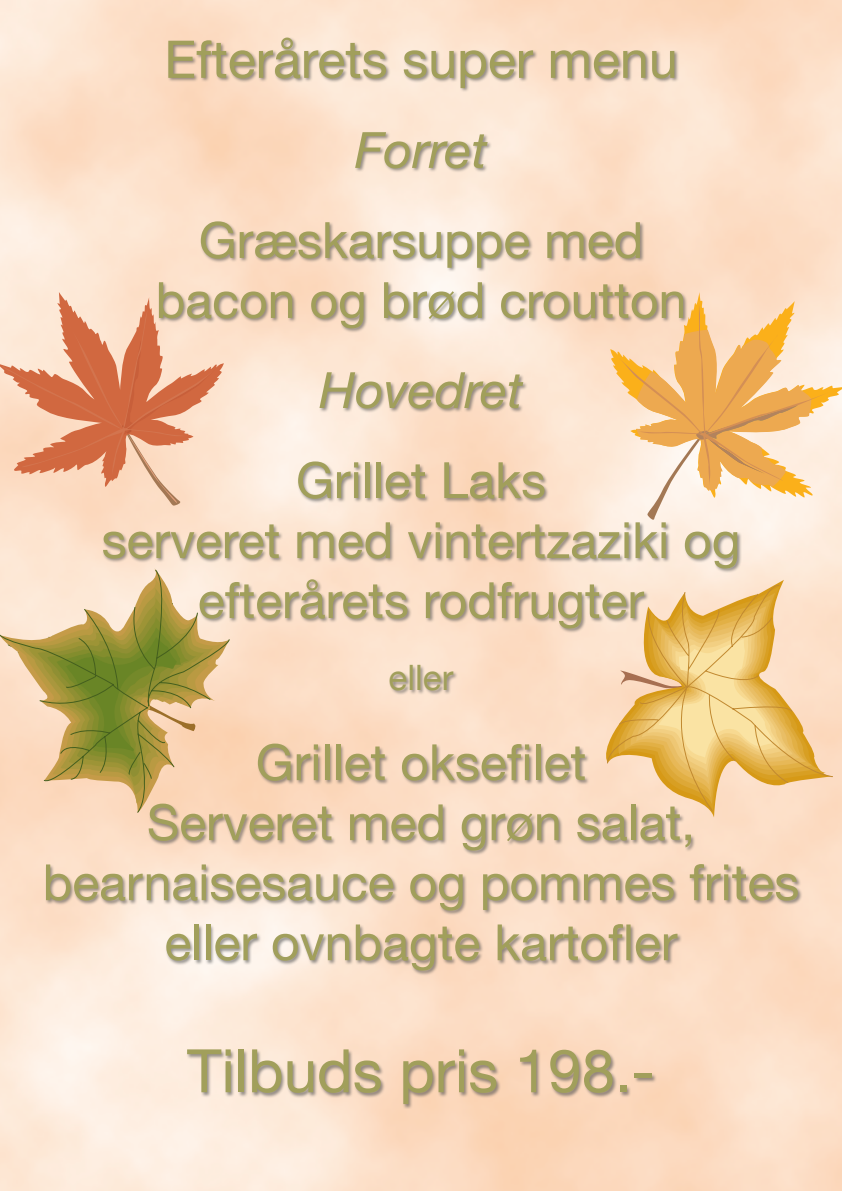
<style>
.page{position:relative;width:842px;height:1191px;background:#fff}
.page>*{position:absolute;margin:0;border:0;box-sizing:border-box;transform-origin:0 0}
.t1{font:60px "Helvetica Neue";color:#a19f5b}
.t2{font:52px "Helvetica Neue";color:#a19f5b}
.t3{font:50px "Helvetica Neue";color:#a19f5b}
.t4{font:italic 50px "Helvetica Neue";color:#a19f5b}
.t5{font:35px "Helvetica Neue";color:#a19f5b}
</style>
<div class="page">
<div style="left:45px;top:37px;width:758px;height:1072px;background:#4e4f4f;opacity:.6"></div>
<svg style="left:0;top:292px;width:224px;height:195px;background:#f1d7c4"></svg>
<svg style="left:0;top:308px;width:219px;height:198px;background:#eab194"></svg>
<svg style="left:610px;top:292px;width:232px;height:206px;background:#f6ddc5"></svg>
<svg style="left:620px;top:304px;width:212px;height:218px;background:#f5ce9f"></svg>
<svg style="left:596px;top:580px;width:236px;height:237px;background:#f8ddc6"></svg>
<svg style="left:607px;top:583px;width:226px;height:228px;background:#efcb90"></svg>
<svg style="left:0;top:570px;width:229px;height:242px;background:#cebb87"></svg>
<p class="t2" style="left:164px;top:22px;width:515px">Efterårets super menu</p>
<p class="t4" style="left:355px;top:114px;width:134px">Forret</p>
<p class="t3" style="left:199px;top:204px;width:446px">Græskarsuppe med</p>
<p class="t3" style="left:156px;top:264px;width:532px">bacon og brød croutton</p>
<p class="t4" style="left:319px;top:354px;width:205px">Hovedret</p>
<p class="t3" style="left:296px;top:444px;width:252px">Grillet Laks</p>
<p class="t3" style="left:102px;top:504px;width:640px">serveret med vintertzaziki og</p>
<p class="t3" style="left:198px;top:564px;width:448px">efterårets rodfrugter</p>
<p class="t5" style="left:389px;top:652px;width:66px">eller</p>
<p class="t3" style="left:256px;top:726px;width:332px">Grillet oksefilet</p>
<p class="t3" style="left:147px;top:786px;width:550px">Serveret med grøn salat,</p>
<p class="t3" style="left:43px;top:846px;width:758px">bearnaisesauce og pommes frites</p>
<p class="t3" style="left:164px;top:906px;width:514px">eller ovnbagte kartofler</p>
<p class="t1" style="left:187px;top:1027px;width:469px">Tilbuds pris 198.-</p>
</div>
